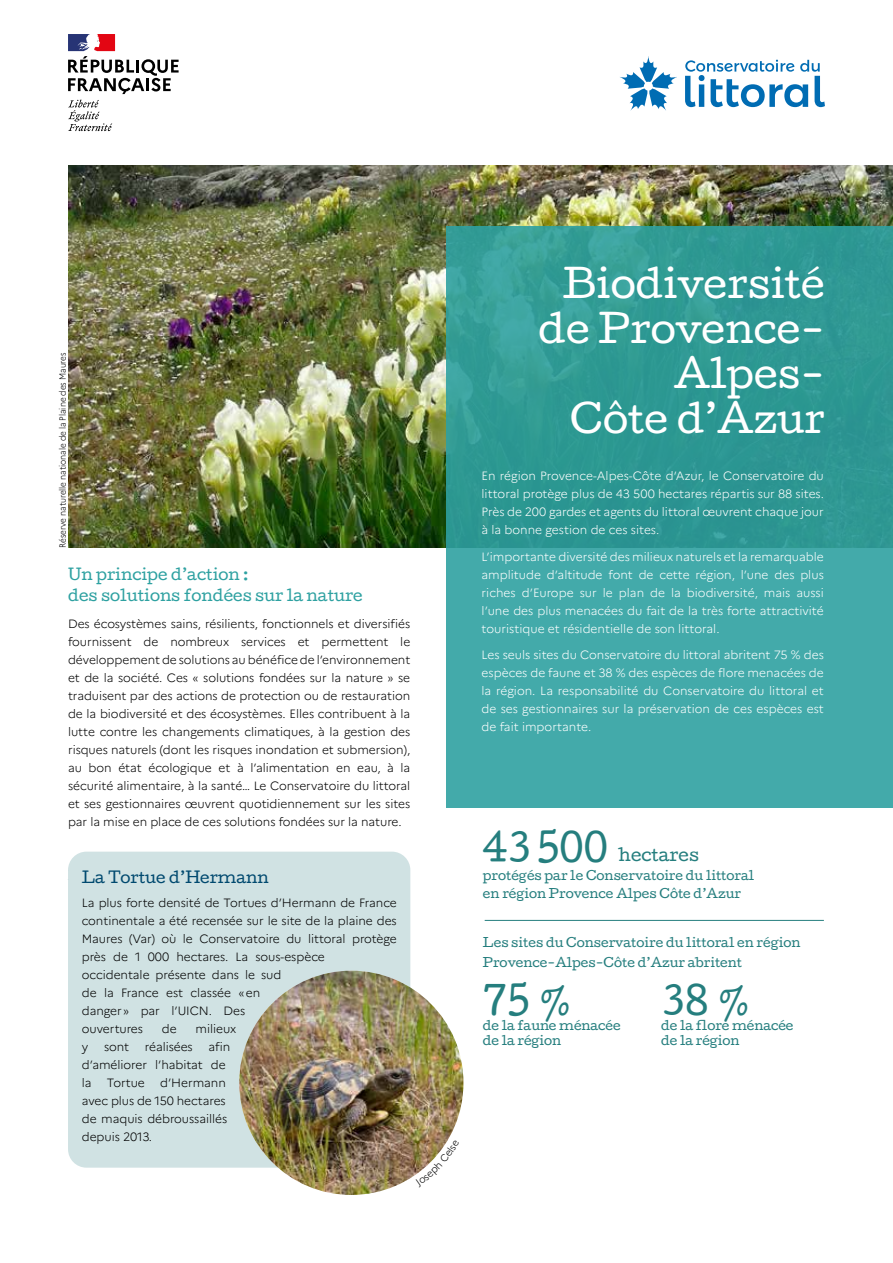
<style>
.page{position:relative;width:893px;height:1263px;background:#fff}
.page>*{position:absolute;margin:0;border:0;box-sizing:border-box;transform-origin:0 0}
.t1{font:37.5px/45px "Cutive";color:#fff;text-align:right}
.t2{font:37.5px "Cutive";letter-spacing:-.03em;color:#257e7e}
.t3{font:16.5px "Cutive";color:#257e7e}
.t4{font:15px/21px "Cutive";color:#2ea1a1}
.t5{font:15px "Cutive";color:#00496f}
.t6{font:300 12px/18px "Marianne";letter-spacing:-.005em;color:#000}
.t7{font:300 12px/18px "Marianne";color:#fff;text-align:justify}
.t8{font:12px/15px "Cutive";color:#257e7e}
.t9{font:12px "Cutive";color:#00496f}
.t10{font:300 9px "Marianne";letter-spacing:-.005em;color:#000;scale:.9 1}
.s1{font-size:30px}
</style>
<div class="page">
<img style="left:68px;top:165px;width:825px;height:383px">
<svg style="left:446px;top:226px;width:447px;height:582px;background:#38a09d"></svg>
<svg style="left:68px;top:100px;width:44px;height:31px"></svg>
<svg style="left:68px;top:34px;width:111px;height:60px"></svg>
<svg style="left:685px;top:60px;width:140px;height:47px"></svg>
<svg style="left:620px;top:56px;width:57px;height:54px"></svg>
<hr style="left:485px;top:920px;width:339px;height:1px;background:#257e7e">
<div style="left:68px;top:852px;width:342px;height:316px;background:#d0e2e3;border-radius:18px"></div>
<img style="left:239px;top:971px;width:224px;height:224px;border-radius:112px">
<svg style="left:415px;top:1140px;width:33px;height:35px"></svg>
<p class="t10" style="left:57px;top:548px;width:219px;rotate:-90deg">Réserve naturelle nationale de la Plaine des Maures</p>
<p class="t4" style="left:68px;top:563px;width:296px">Un principe d’action :<br>des solutions fondées sur la nature</p>
<p class="t6" style="left:68px;top:614px;width:344px;text-align:justify">Des écosystèmes sains, résilients, fonctionnels et diversifiés fournissent de nombreux services et permettent le développement de solutions au bénéfice de l’environnement et de la société. Ces « solutions fondées sur la nature » se traduisent par des actions de protection ou de restauration de la biodiversité et des écosystèmes. Elles contribuent à la lutte contre les changements climatiques, à la gestion des risques naturels (dont les risques inondation et submersion), au bon état écologique et à l’alimentation en eau, à la sécurité alimentaire, à la santé… Le Conservatoire du littoral et ses gestionnaires œuvrent quotidiennement sur les sites par la mise en place de ces solutions fondées sur la nature.</p>
<p class="t9" style="left:68px;top:866px;width:151px">La Tortue d’Hermann</p>
<p class="t5" style="left:82px;top:866px;width:188px">La Tortue d’Hermann</p>
<p class="t6" style="left:82px;top:893px;width:317px">La plus forte densité de Tortues d’Hermann de France continentale a été recensée sur le site de la plaine des Maures (Var) où le Conservatoire du littoral protège près de 1 000 hectares. La sous-espèce<br>occidentale présente dans le sud<br>de la France est classée «en<br>danger» par l’UICN. Des<br>ouvertures</p>
<p class="t6" style="left:162px;top:1019px;width:16px">de</p>
<p class="t6" style="left:196px;top:1019px;width:42px">milieux</p>
<p class="t6" style="left:82px;top:1037px;width:8px">y</p>
<p class="t6" style="left:104px;top:1037px;width:27px">sont</p>
<p class="t6" style="left:145px;top:1037px;width:49px">réalisées</p>
<p class="t6" style="left:82px;top:1037px;width:150px;text-indent:127px">afin d’améliorer l’habitat de la</p>
<p class="t6" style="left:82px;top:1073px;width:147px;text-indent:78px">d’Hermann avec plus de 150 hectares de maquis débroussaillés depuis 2013.</p>
<p class="t6" style="left:107px;top:1073px;width:40px">Tortue</p>
<h1 class="t1" style="left:539px;top:261px;width:288px">Biodiversité de Provence-<br>Alpes-<br>Côte d’Azur</h1>
<p class="t7" style="left:482px;top:467px;width:344px">En région Provence-Alpes-Côte d’Azur, le Conservatoire du littoral protège plus de 43 500 hectares répartis sur 88 sites.<br>Près de 200 gardes et agents du littoral œuvrent chaque jour à la bonne gestion de ces sites.</p>
<p class="t7" style="left:482px;top:547px;width:344px">L’importante diversité des milieux naturels et la remarquable amplitude d’altitude font de cette région, l’une des plus riches d’Europe sur le plan de la biodiversité, mais aussi l’une des plus menacées du fait de la très forte attractivité touristique et résidentielle de son littoral.</p>
<p class="t7" style="left:482px;top:646px;width:344px">Les seuls sites du Conservatoire du littoral abritent 75 % des espèces de faune et 38 % des espèces de flore menacées de la région. La responsabilité du Conservatoire du littoral et de ses gestionnaires sur la préservation de ces espèces est de fait importante.</p>
<h1 class="t2" style="left:482px;top:818px;width:129px">43 500</h1>
<p class="t8" style="left:483px;top:866px;width:273px;line-height:18px">protégés par le Conservatoire du littoral en région Provence Alpes Côte d’Azur</p>
<h2 class="t3" style="left:619px;top:842px;width:82px">hectares</h2>
<p class="t8" style="left:483px;top:933px;width:319px;line-height:19.5px">Les sites du Conservatoire du littoral en région<br>Provence-Alpes-Côte d’Azur abritent</p>
<h1 class="t2" style="left:483px;top:972px;width:88px">75 <span class="s1">%</span></h1>
<p class="t8" style="left:483px;top:1018px;width:139px">de la faune ménacée de la région</p>
<h1 class="t2" style="left:661px;top:972px;width:89px">38 <span class="s1">%</span></h1>
<p class="t8" style="left:661px;top:1018px;width:134px">de la flore ménacée de la région</p>
</div>
